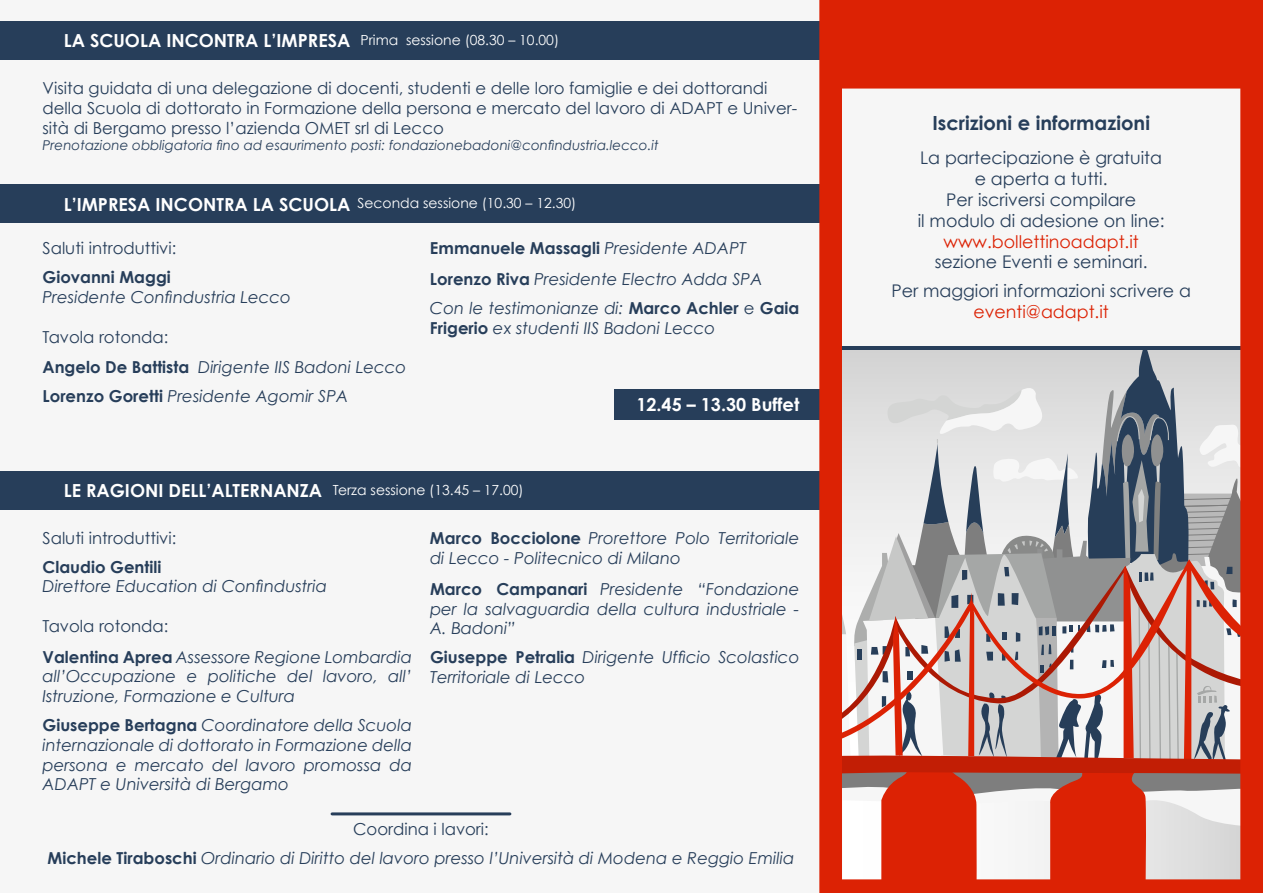
<style>
.page{position:relative;width:1263px;height:893px;background:#f6f6f6}
.page>*{position:absolute;margin:0;border:0;box-sizing:border-box;transform-origin:0 0}
.t1{font:700 19.5px "Century Gothic";color:#273e5a}
.t2{font:700 18px "Century Gothic";color:#fff}
.t3{font:17.4px/21px "Century Gothic";color:#273e5a;text-align:center}
.t4{font:17.4px "Century Gothic";color:#dc2204}
.t5{font:italic 16.5px/19.8px "Century Gothic";color:#273e5a}
.t6{font:16.5px/19.8px "Century Gothic";color:#273e5a}
.t7{font:700 16.5px "Century Gothic";color:#273e5a}
.t8{font:13.95px "Century Gothic";color:#fff}
.t9{font:italic 13.5px "Century Gothic";color:#273e5a}
.s1{font-weight:700;font-size:18px}
.s2{font-style:normal}
.s3{font-weight:700;font-style:normal}
</style>
<div class="page">
<div style="left:0;top:21px;width:831px;height:39px;background:#273e5a"></div>
<div style="left:0;top:471px;width:831px;height:39px;background:#273e5a"></div>
<div style="left:615px;top:389px;width:204px;height:31px;background:#273e5a"></div>
<div style="left:0;top:185px;width:831px;height:38px;background:#273e5a"></div>
<svg style="left:819px;top:0;width:444px;height:893px"></svg>
<hr style="left:332px;top:812px;width:178px;height:3px;background:#273e5a">
<p class="t8" style="left:64px;top:32px;width:497px"><span class="s1">LA SCUOLA INCONTRA L’IMPRESA</span> Prima sessione (08.30 – 10.00)</p>
<p class="t6" style="left:43px;top:78px;width:756px">Visita guidata di una delegazione di docenti, studenti e delle loro famiglie e dei dottorandi della Scuola di dottorato in Formazione della persona e mercato del lavoro di ADAPT e Univer&shy;sità di Bergamo presso l’azienda OMET srl di Lecco</p>
<p class="t9" style="left:43px;top:137px;width:618px">Prenotazione obbligatoria fino ad esaurimento posti: fondazionebadoni@confindustria.lecco.it</p>
<p class="t8" style="left:64px;top:195px;width:514px"><span class="s1">L’IMPRESA INCONTRA LA SCUOLA</span> Seconda sessione (10.30 – 12.30)</p>
<p class="t6" style="left:43px;top:238px;width:135px">Saluti introduttivi:</p>
<p class="t7" style="left:43px;top:267px;width:130px">Giovanni Maggi</p>
<p class="t5" style="left:43px;top:287px;width:250px">Presidente Confindustria Lecco</p>
<p class="t5" style="left:43px;top:321px;width:365px;line-height:30.6px"><span class="s2">Tavola rotonda:<br></span><span class="s3">Angelo De Battista</span> Dirigente IIS Badoni Lecco</p>
<p class="t5" style="left:43px;top:386px;width:307px"><span class="s3">Lorenzo Goretti</span> Presidente Agomir SPA</p>
<p class="t5" style="left:430px;top:233px;width:334px;line-height:30.6px"><span class="s3">Emmanuele Massagli</span> Presidente ADAPT<br><span class="s3">Lorenzo Riva</span> Presidente Electro Adda SPA</p>
<p class="t5" style="left:430px;top:298px;width:371px">Con le testimonianze di: <span class="s3">Marco Achler</span> <span class="s2">e</span> <span class="s3">Gaia<br>Frigerio</span> ex studenti IIS Badoni Lecco</p>
<p class="t2" style="left:636px;top:393px;width:165px">12.45 – 13.30 Buffet</p>
<p class="t8" style="left:64px;top:482px;width:461px"><span class="s1">LE RAGIONI DELL’ALTERNANZA</span> Terza sessione (13.45 – 17.00)</p>
<p class="t6" style="left:43px;top:528px;width:135px">Saluti introduttivi:</p>
<p class="t7" style="left:43px;top:556px;width:120px">Claudio Gentili</p>
<p class="t5" style="left:43px;top:576px;width:286px">Direttore Education di Confindustria</p>
<p class="t5" style="left:43px;top:610px;width:371px;line-height:30.6px"><span class="s2">Tavola rotonda:<br></span><span class="s3">Valentina Aprea</span> Assessore Regione Lombardia</p>
<p class="t5" style="left:43px;top:666px;width:371px">all’Occupazione e politiche del lavoro, all’<br>Istruzione, Formazione e Cultura</p>
<p class="t5" style="left:43px;top:715px;width:371px;text-align:justify"><span class="s3">Giuseppe Bertagna</span> Coordinatore della Scuola internazionale di dottorato in Formazione della persona e mercato del lavoro promossa da ADAPT e Università di Bergamo</p>
<p class="t5" style="left:430px;top:528px;width:371px"><span class="s3">Marco Bocciolone</span> Prorettore Polo Territoriale di Lecco - Politecnico di Milano</p>
<p class="t5" style="left:430px;top:579px;width:371px;text-align:justify"><span class="s3">Marco Campanari</span> Presidente “Fondazione per la salvaguardia della cultura industriale - A. Badoni”</p>
<p class="t5" style="left:430px;top:647px;width:371px"><span class="s3">Giuseppe Petralia</span> Dirigente Ufficio Scolastico<br>Territoriale di Lecco</p>
<p class="t5" style="left:48px;top:815px;width:748px;line-height:28.8px;text-align:center"><span class="s2">Coordina i lavori:<br></span><span class="s3">Michele Tiraboschi</span> Ordinario di Diritto del lavoro presso l’Università di Modena e Reggio Emilia</p>
<p class="t1" style="left:932px;top:111px;width:219px">Iscrizioni e informazioni</p>
<p class="t3" style="left:918px;top:147px;width:248px">La partecipazione è gratuita e aperta a tutti.<br>Per iscriversi compilare<br>il modulo di adesione on line:</p>
<p class="t4" style="left:943px;top:231px;width:197px">www.bollettinoadapt.it</p>
<p class="t3" style="left:891px;top:247px;width:301px;line-height:29px">sezione Eventi e seminari.<br>Per maggiori informazioni scrivere a</p>
<p class="t4" style="left:973px;top:301px;width:137px">eventi@adapt.it</p>
</div>
